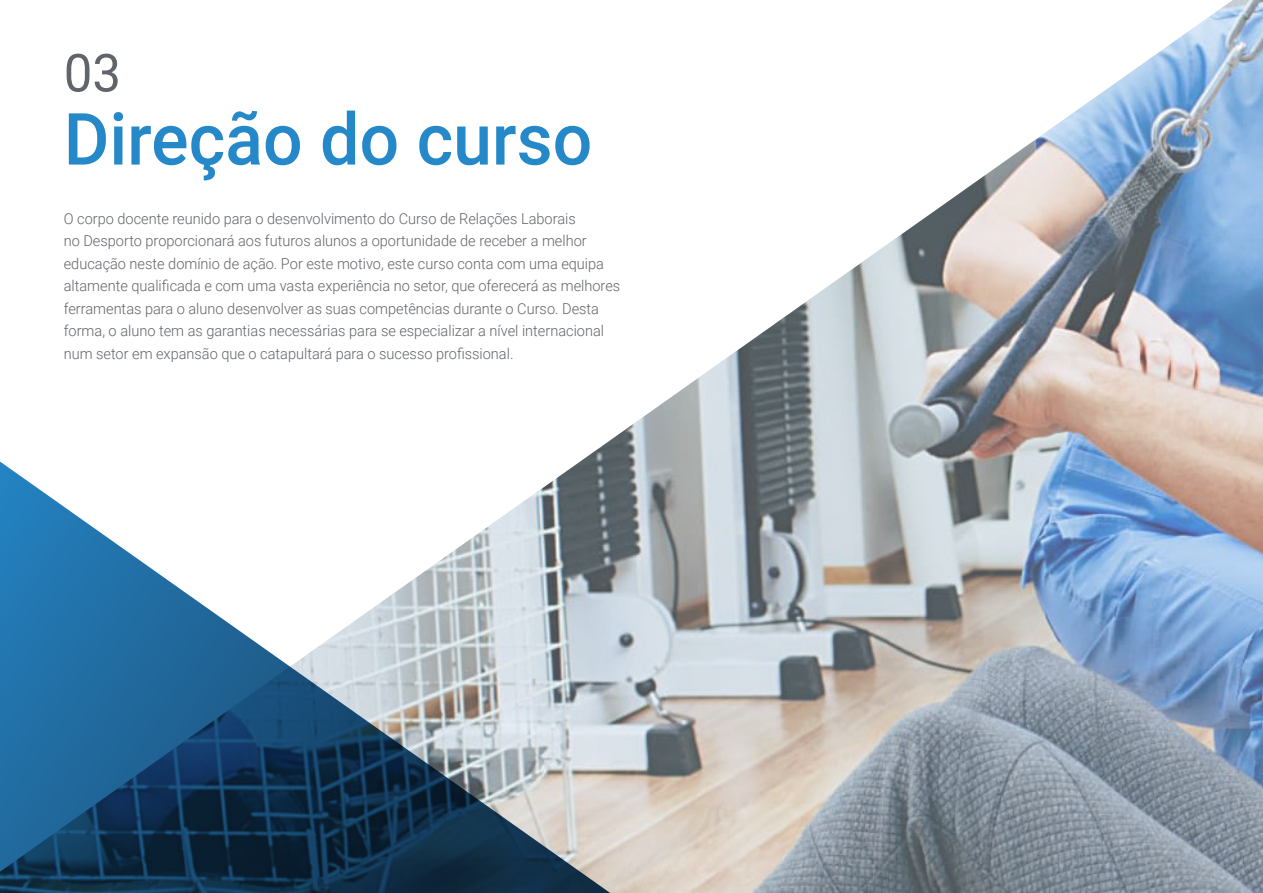
<style>
.page{position:relative;width:1263px;height:893px;background:#fff}
.page>*{position:absolute;margin:0;border:0;box-sizing:border-box;transform-origin:0 0}
.t1{font:500 72px "Roboto";color:#2488c9}
.t2{font:52.5px "Roboto";color:#61646a}
.t3{font:300 15px/22.5px "Roboto";color:#61646a}
</style>
<div class="page">
<img style="left:602px;top:0;width:661px;height:893px">
<svg style="left:0;top:446px;width:640px;height:447px"></svg>
<h2 class="t2" style="left:64px;top:36px;width:59px">03</h2>
<h1 class="t1" style="left:64px;top:89px;width:530px">Direção do curso</h1>
<p class="t3" style="left:64px;top:207px;width:558px">O corpo docente reunido para o desenvolvimento do Curso de Relações Laborais<br>no Desporto proporcionará aos futuros alunos a oportunidade de receber a melhor educação neste domínio de ação. Por este motivo, este curso conta com uma equipa altamente qualificada e com uma vasta experiência no setor, que oferecerá as melhores ferramentas para o aluno desenvolver as suas competências durante o Curso. Desta forma, o aluno tem as garantias necessárias para se especializar a nível internacional num setor em expansão que o catapultará para o sucesso profissional.</p>
</div>
